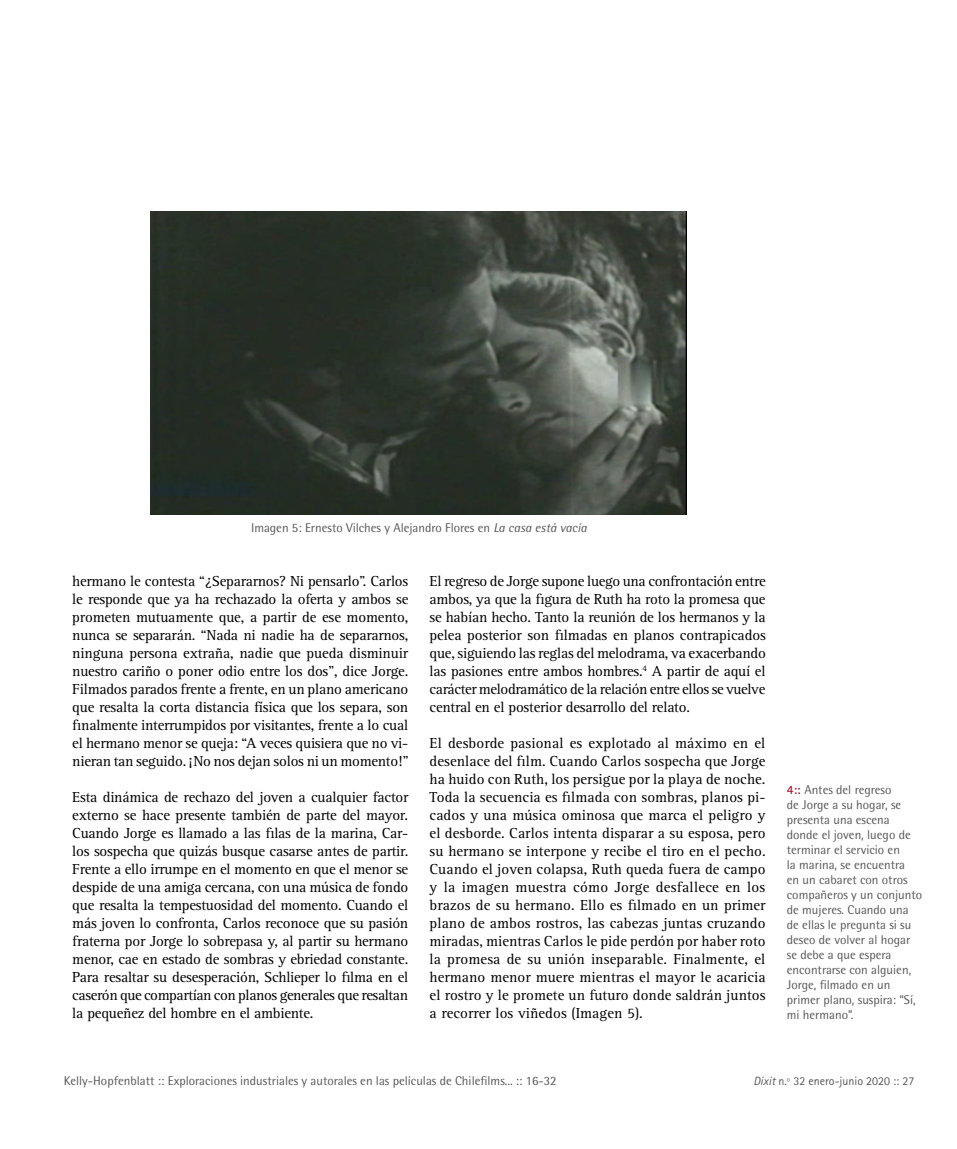
<style>
.page{position:relative;width:957px;height:1149px;background:#fff}
.page>*{position:absolute;margin:0;border:0;box-sizing:border-box;transform-origin:0 0}
.t1{font:15px/18px "Rotis Serif Std";letter-spacing:-.015em;color:#000;text-align:justify}
.t2{font:12.75px/15px "Rotis Semi Sans Std";color:#575756}
.t3{font:12px "Rotis Sans Serif Std";color:#575756}
.s1{font-style:italic}
.s2{font-weight:700;color:#a41f35}
</style>
<div class="page">
<img style="left:151px;top:211px;width:536px;height:303px">
<p class="t2" style="left:251px;top:520px;width:337px">Imagen 5: Ernesto Vilches y Alejandro Flores en <span class="s1">La casa está vacía</span></p>
<p class="t1" style="left:72px;top:572px;width:338px">hermano le contesta “¿Separarnos? Ni pensarlo”. Carlos le responde que ya ha rechazado la oferta y ambos se prometen mutuamente que, a partir de ese momento, nunca se separarán. “Nada ni nadie ha de separarnos, ninguna persona extraña, nadie que pueda disminuir nuestro cariño o poner odio entre los dos”, dice Jorge.<br>Filmados parados frente a frente, en un plano americano que resalta la corta distancia física que los separa, son finalmente interrumpidos por visitantes, frente a lo cual el hermano menor se queja: “A veces quisiera que no vi&shy;nieran tan seguido. ¡No nos dejan solos ni un momento!”</p>
<p class="t1" style="left:72px;top:788px;width:337px">Esta dinámica de rechazo del joven a cualquier factor externo se hace presente también de parte del mayor.<br>Cuando Jorge es llamado a las filas de la marina, Car&shy;los sospecha que quizás busque casarse antes de partir.<br>Frente a ello irrumpe en el momento en que el menor se despide de una amiga cercana, con una música de fondo que resalta la tempestuosidad del momento. Cuando el más joven lo confronta, Carlos reconoce que su pasión fraterna por Jorge lo sobrepasa y, al partir su hermano menor, cae en estado de sombras y ebriedad constante.<br>Para resaltar su desesperación, Schlieper lo filma en el caserón que compartían con planos generales que resaltan la pequeñez del hombre en el ambiente.</p>
<p class="t1" style="left:429px;top:572px;width:338px">El regreso de Jorge supone luego una confrontación entre ambos, ya que la figura de Ruth ha roto la promesa que se habían hecho. Tanto la reunión de los hermanos y la pelea posterior son filmadas en planos contrapicados que, siguiendo las reglas del melodrama, va exacerbando las pasiones entre ambos hombres.<sup>4</sup> A partir de aquí el carácter melodramático de la relación entre ellos se vuelve central en el posterior desarrollo del relato.</p>
<p class="t1" style="left:429px;top:734px;width:337px">El desborde pasional es explotado al máximo en el desenlace del film. Cuando Carlos sospecha que Jorge ha huido con Ruth, los persigue por la playa de noche.<br>Toda la secuencia es filmada con sombras, planos pi&shy;cados y una música ominosa que marca el peligro y el desborde. Carlos intenta disparar a su esposa, pero su hermano se interpone y recibe el tiro en el pecho.<br>Cuando el joven colapsa, Ruth queda fuera de campo y la imagen muestra cómo Jorge desfallece en los brazos de su hermano. Ello es filmado en un primer plano de ambos rostros, las cabezas juntas cruzando miradas, mientras Carlos le pide perdón por haber roto la promesa de su unión inseparable. Finalmente, el hermano menor muere mientras el mayor le acaricia el rostro y le promete un futuro donde saldrán juntos a recorrer los viñedos (Imagen 5).</p>
<p class="t2" style="left:787px;top:781px;width:137px"><span class="s2">4::</span> Antes del regreso<br>de Jorge a su hogar, se presenta una escena donde el joven, luego de terminar el servicio en<br>la marina, se encuentra<br>en un cabaret con otros compañeros y un conjunto de mujeres. Cuando una de ellas le pregunta si su deseo de volver al hogar se debe a que espera encontrarse con alguien,<br>Jorge, filmado en un primer plano, suspira: “Sí, mi hermano”.</p>
<p class="t2" style="left:64px;top:1072px;width:494px">Kelly-Hopfenblatt :: Exploraciones industriales y autorales en las películas de Chilefilms... :: 16-32</p>
<p class="t3" style="left:753px;top:1073px;width:163px"><span class="s1">Dixit</span> n.º 32 enero-junio 2020 :: 27</p>
</div>
